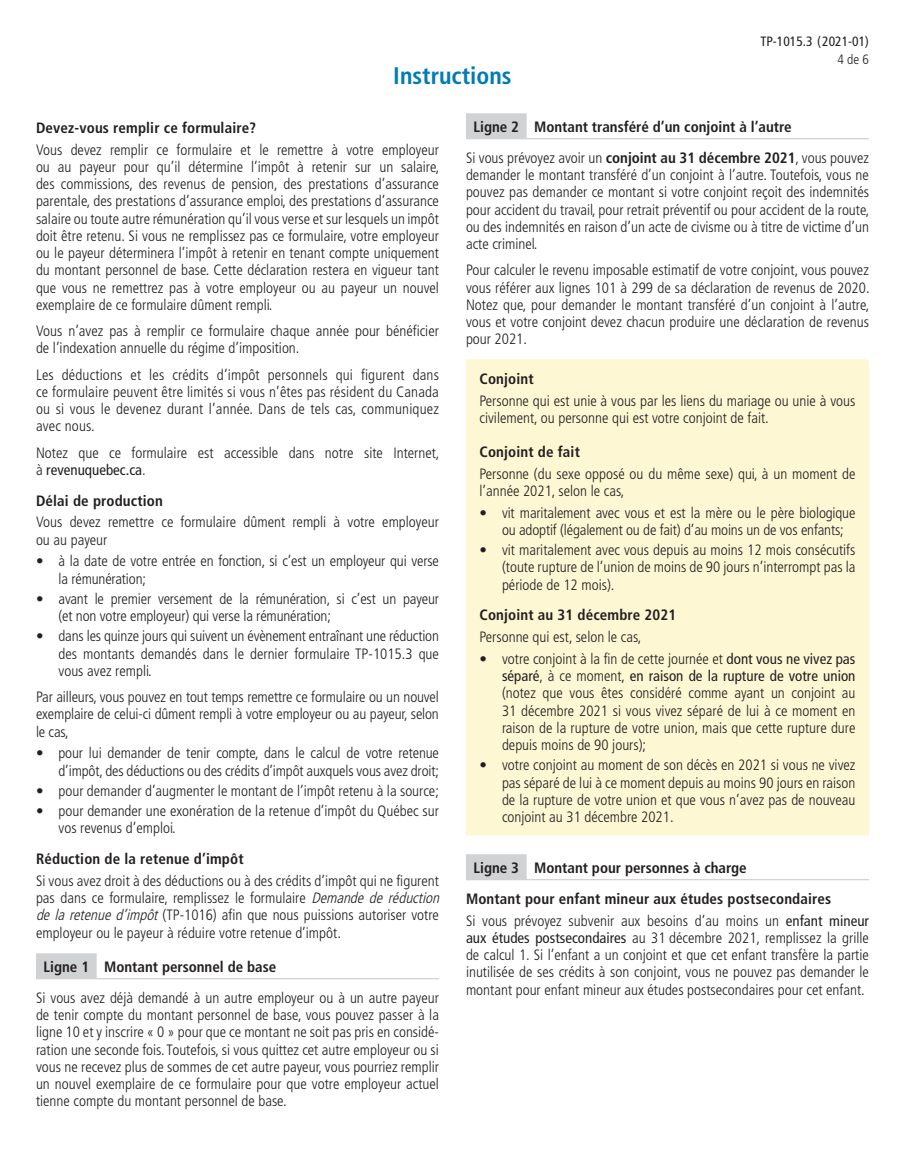
<style>
.page{position:relative;width:905px;height:1161px;background:#fff}
.page>*{position:absolute;margin:0;border:0;box-sizing:border-box;transform-origin:0 0}
.t1{font:700 condensed 24px "Frutiger LT Pro";color:#007bb6}
.t2{font:300 condensed 15px/17.2px "Frutiger LT Pro";color:#231f20;text-align:justify}
.t3{font:700 condensed 15px/30.8px "Frutiger LT Pro";letter-spacing:.01em;color:#231f20}
.t4{font:condensed 13.5px "Frutiger LT Pro";color:#231f20}
.t5{font:300 condensed 13.5px "Frutiger LT Pro";color:#231f20}
.s1{font-weight:400}
.s2{font-style:italic}
.s3{font-weight:300}
</style>
<div class="page">
<hr style="left:36px;top:978px;width:403px;height:1px;background:#d1d2d4">
<div style="left:36px;top:953px;width:61px;height:26px;background:#d1d2d4"></div>
<hr style="left:466px;top:138px;width:402px;height:1px;background:#d1d2d4">
<div style="left:466px;top:113px;width:60px;height:26px;background:#d1d2d4"></div>
<hr style="left:466px;top:879px;width:402px;height:1px;background:#d1d2d4">
<div style="left:466px;top:854px;width:60px;height:26px;background:#d1d2d4"></div>
<div style="left:466px;top:359px;width:402px;height:477px;background:#fef7d4"></div>
<h1 class="t1" style="left:393px;top:61px;width:120px">Instructions</h1>
<p class="t4" style="left:760px;top:34px;width:110px">TP-1015.3 (2021-01)</p>
<p class="t5" style="left:837px;top:52px;width:33px">4 de 6</p>
<p class="t3" style="left:36px;top:112px;width:222px">Devez-vous remplir ce formulaire?</p>
<p class="t2" style="left:36px;top:141px;width:405px">Vous devez remplir ce formulaire et le remettre à votre employeur ou au payeur pour qu’il détermine l’impôt à retenir sur un salaire, des commissions, des revenus de pension, des prestations d’assurance parentale, des prestations d’assurance emploi, des prestations d’assurance salaire ou toute autre rémunération qu’il vous verse et sur lesquels un impôt doit être retenu. Si vous ne remplissez pas ce formulaire, votre employeur ou le payeur déterminera l’impôt à retenir en tenant compte uniquement du montant personnel de base. Cette déclaration restera en vigueur tant que vous ne remettrez pas à votre employeur ou au payeur un nouvel exemplaire de ce formulaire dûment rempli.</p>
<p class="t2" style="left:36px;top:322px;width:404px">Vous n’avez pas à remplir ce formulaire chaque année pour bénéficier de l’indexation annuelle du régime d’imposition.</p>
<p class="t2" style="left:36px;top:366px;width:404px">Les déductions et les crédits d’impôt personnels qui figurent dans ce formulaire peuvent être limités si vous n’êtes pas résident du Canada ou si vous le devenez durant l’année. Dans de tels cas, communiquez avec nous.</p>
<p class="t2" style="left:36px;top:444px;width:405px">Notez que ce formulaire est accessible dans notre site Internet, à <span class="s1">revenuquebec.ca</span>.</p>
<p class="t3" style="left:36px;top:485px;width:128px">Délai de production</p>
<p class="t2" style="left:36px;top:514px;width:404px">Vous devez remettre ce formulaire dûment rempli à votre employeur ou au payeur</p>
<p class="t2" style="left:58px;top:553px;width:382px;text-indent:-22px">• à la date de votre entrée en fonction, si c’est un employeur qui verse la rémunération;</p>
<p class="t2" style="left:58px;top:590px;width:382px;text-indent:-22px">• avant le premier versement de la rémunération, si c’est un payeur (et non votre employeur) qui verse la rémunération;</p>
<p class="t2" style="left:58px;top:628px;width:382px;text-indent:-22px">• dans les quinze jours qui suivent un évènement entraînant une réduction des montants demandés dans le dernier formulaire TP-1015.3 que vous avez rempli.</p>
<p class="t2" style="left:36px;top:688px;width:404px">Par ailleurs, vous pouvez en tout temps remettre ce formulaire ou un nouvel exemplaire de celui-ci dûment rempli à votre employeur ou au payeur, selon le cas,</p>
<p class="t2" style="left:36px;top:745px;width:404px;text-align:right">• pour lui demander de tenir compte, dans le calcul de votre retenue d’impôt, des déductions ou des crédits d’impôt auxquels vous avez droit;</p>
<p class="t2" style="left:36px;top:782px;width:404px">• pour demander d’augmenter le montant de l’impôt retenu à la source;</p>
<p class="t2" style="left:58px;top:802px;width:382px;text-indent:-22px">• pour demander une exonération de la retenue d’impôt du Québec sur vos revenus d’emploi.</p>
<p class="t3" style="left:36px;top:843px;width:209px">Réduction de la retenue d’impôt</p>
<p class="t2" style="left:36px;top:872px;width:408px;text-align:left">Si vous avez droit à des déductions ou à des crédits d’impôt qui ne figurent pas dans ce formulaire, remplissez le formulaire <span class="s2">Demande de réduction de la retenue d’impôt</span> (TP-1016) afin que nous puissions autoriser votre employeur ou le payeur à réduire votre retenue d’impôt.</p>
<p class="t3" style="left:44px;top:951px;width:234px">Ligne 1 Montant personnel de base</p>
<p class="t2" style="left:36px;top:989px;width:404px">Si vous avez déjà demandé à un autre employeur ou à un autre payeur de tenir compte du montant personnel de base, vous pouvez passer à la ligne 10 et y inscrire « 0 » pour que ce montant ne soit pas pris en considé&shy;ration une seconde fois. Toutefois, si vous quittez cet autre employeur ou si vous ne recevez plus de sommes de cet autre payeur, vous pourriez remplir un nouvel exemplaire de ce formulaire pour que votre employeur actuel tienne compte du montant personnel de base.</p>
<p class="t3" style="left:466px;top:111px;width:404px;text-indent:8px">Ligne 2 Montant transféré d’un conjoint à l’autre<br><span class="s3">Si vous prévoyez avoir un</span> conjoint au 31 décembre 2021<span class="s3">, vous pouvez</span></p>
<p class="t2" style="left:466px;top:166px;width:405px">demander le montant transféré d’un conjoint à l’autre. Toutefois, vous ne pouvez pas demander ce montant si votre conjoint reçoit des indemnités pour accident du travail, pour retrait préventif ou pour accident de la route, ou des indemnités en raison d’un acte de civisme ou à titre de victime d’un acte criminel.</p>
<p class="t2" style="left:466px;top:262px;width:405px">Pour calculer le revenu imposable estimatif de votre conjoint, vous pouvez vous référer aux lignes 101 à 299 de sa déclaration de revenus de 2020.<br>Notez que, pour demander le montant transféré d’un conjoint à l’autre, vous et votre conjoint devez chacun produire une déclaration de revenus pour 2021.</p>
<p class="t3" style="left:479px;top:363px;width:56px">Conjoint</p>
<p class="t2" style="left:479px;top:392px;width:377px">Personne qui est unie à vous par les liens du mariage ou unie à vous civilement, ou personne qui est votre conjoint de fait.</p>
<p class="t3" style="left:479px;top:436px;width:102px">Conjoint de fait</p>
<p class="t2" style="left:479px;top:465px;width:377px">Personne (du sexe opposé ou du même sexe) qui, à un moment de l’année 2021, selon le cas,</p>
<p class="t2" style="left:502px;top:504px;width:355px;text-indent:-22px">• vit maritalement avec vous et est la mère ou le père biologique ou adoptif (légalement ou de fait) d’au moins un de vos enfants;</p>
<p class="t2" style="left:502px;top:541px;width:355px;text-indent:-22px">• vit maritalement avec vous depuis au moins 12 mois consécutifs (toute rupture de l’union de moins de 90 jours n’interrompt pas la période de 12 mois).</p>
<p class="t3" style="left:479px;top:600px;width:198px">Conjoint au 31 décembre 2021</p>
<p class="t2" style="left:479px;top:628px;width:163px">Personne qui est, selon le cas,</p>
<p class="t2" style="left:502px;top:650px;width:355px;text-indent:-22px">• votre conjoint à la fin de cette journée et <span class="s1">dont vous ne vivez pas séparé</span>, à ce moment, <span class="s1">en raison de la rupture de votre union </span>(notez que vous êtes considéré comme ayant un conjoint au 31 décembre 2021 si vous vivez séparé de lui à ce moment en raison de la rupture de votre union, mais que cette rupture dure depuis moins de 90 jours);</p>
<p class="t2" style="left:502px;top:757px;width:355px;text-indent:-22px">• votre conjoint au moment de son décès en 2021 si vous ne vivez pas séparé de lui à ce moment depuis au moins 90 jours en raison de la rupture de votre union et que vous n’avez pas de nouveau conjoint au 31 décembre 2021.</p>
<p class="t3" style="left:466px;top:852px;width:367px;text-indent:8px">Ligne 3 Montant pour personnes à charge<br>Montant pour enfant mineur aux études postsecondaires</p>
<p class="t2" style="left:466px;top:912px;width:404px">Si vous prévoyez subvenir aux besoins d’au moins un <span class="s1">enfant mineur aux études postsecondaires</span> au 31 décembre 2021, remplissez la grille de calcul 1. Si l’enfant a un conjoint et que cet enfant transfère la partie inutilisée de ses crédits à son conjoint, vous ne pouvez pas demander le montant pour enfant mineur aux études postsecondaires pour cet enfant.</p>
</div>
